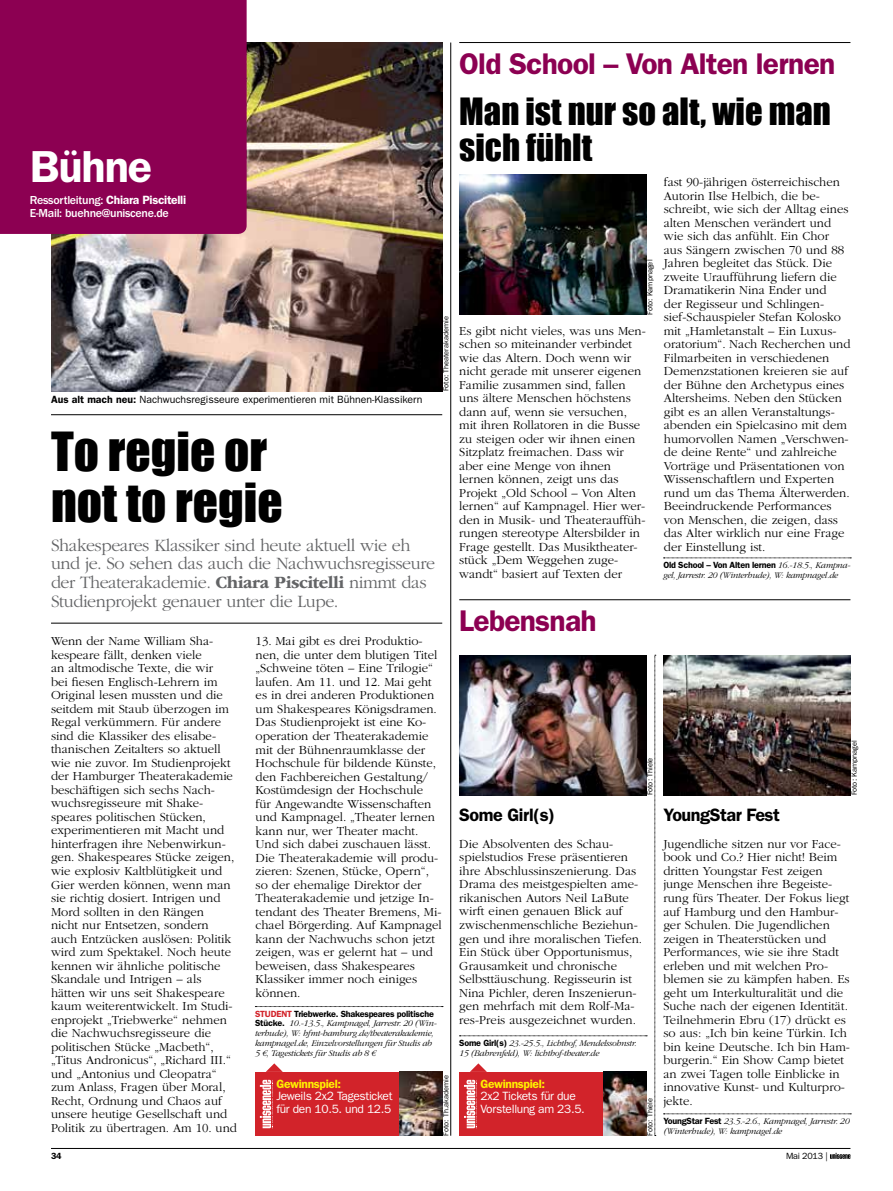
<style>
.page{position:relative;width:893px;height:1191px;background:#fff}
.page>*{position:absolute;margin:0;border:0;box-sizing:border-box;transform-origin:0 0}
.t1{font:49.5px/51px "Impact";color:#000}
.t2{font:600 45px "ITC Franklin Gothic Std";color:#fff}
.t3{font:34.5px/36px "Impact";color:#000}
.t4{font:600 30px "ITC Franklin Gothic Std";letter-spacing:-.025em;color:#8c0052}
.t5{font:300 18px/18.8px "ITC Garamond Std";letter-spacing:-.025em;color:#636466}
.t6{font:600 18px "ITC Franklin Gothic Std";letter-spacing:-.025em;color:#000}
.t7{font:300 12.75px/13.5px "ITC Garamond Std";color:#000}
.t8{font:12px/12.8px "ITC Franklin Gothic Std";letter-spacing:-.025em;color:#fff}
.t9{font:500 12px/13.5px "ITC Franklin Gothic Std";letter-spacing:-.025em;color:#fff}
.t10{font:600 12px "ITC Franklin Gothic Std";letter-spacing:-.025em;color:#fff200}
.t11{font:10.5px "ITC Franklin Gothic Std";color:#000}
.t12{font:italic 300 9px/9.8px "ITC Garamond Std";letter-spacing:-.025em;color:#000}
.t13{font:600 9px "ITC Franklin Gothic Std";letter-spacing:-.025em;color:#000}
.t14{font:9px "ITC Franklin Gothic Std";letter-spacing:-.025em;color:#000}
.t15{font:600 9px "ITC Franklin Gothic Std";color:#d2232a}
.t16{font:7.5px "ITC Franklin Gothic Std";color:#000}
.s1{font-weight:600}
.s2{font-weight:700}
.s3{font-family:"ITC Franklin Gothic Std";font-weight:600;font-style:normal}
.s4{font-family:"ITC Garamond Std";font-weight:300;font-style:italic}
</style>
<div class="page">
<svg style="left:830px;top:1152px;width:20px;height:6px"></svg>
<hr style="left:51px;top:1148px;width:799px;height:1px;background:#000">
<img style="left:51px;top:43px;width:391px;height:348px">
<div style="left:0;top:0;width:247px;height:234px;background:#8c0052"></div>
<hr style="left:51px;top:414px;width:391px;height:1px;background:#000">
<hr style="left:51px;top:623px;width:391px;height:1px;background:#000">
<hr style="left:450px;top:43px;width:1px;height:1092px;background:#000">
<svg style="left:255px;top:1006px;width:188px;height:1px"></svg>
<hr style="left:459px;top:42px;width:391px;height:1px;background:#000">
<svg style="left:655px;top:655px;width:1px;height:481px"></svg>
<hr style="left:459px;top:599px;width:391px;height:1px;background:#000">
<svg style="left:459px;top:1035px;width:188px;height:1px"></svg>
<svg style="left:663px;top:1113px;width:188px;height:1px"></svg>
<img style="left:459px;top:655px;width:187px;height:140px">
<img style="left:663px;top:655px;width:187px;height:140px">
<div style="left:459px;top:1071px;width:187px;height:64px;background:#d2232a"></div>
<svg style="left:471px;top:1063px;width:15px;height:8px"></svg>
<img style="left:604px;top:1071px;width:42px;height:64px">
<svg style="left:464px;top:1079px;width:12px;height:49px"></svg>
<img style="left:459px;top:174px;width:187px;height:141px">
<div style="left:255px;top:1071px;width:187px;height:64px;background:#d2232a"></div>
<svg style="left:266px;top:1063px;width:16px;height:8px"></svg>
<img style="left:400px;top:1071px;width:42px;height:64px">
<svg style="left:259px;top:1079px;width:13px;height:49px"></svg>
<svg style="left:663px;top:557px;width:188px;height:1px"></svg>
<h2 class="t2" style="left:30px;top:140px;width:124px">Bühne</h2>
<p class="t9" style="left:30px;top:193px;width:158px">Ressortleitung: <span class="s1">Chiara Piscitelli<br></span>E-Mail: buehne@uniscene.de</p>
<p class="t16" style="left:442px;top:391px;width:77px;rotate:-90deg">Foto: Theaterakademie</p>
<p class="t11" style="left:51px;top:393px;width:373px"><span class="s1">Aus alt mach neu:</span> Nachwuchsregisseure experimentieren mit Bühnen-Klassikern</p>
<h1 class="t1" style="left:51px;top:424px;width:233px">To regie or not to regie</h1>
<h3 class="t5" style="left:51px;top:536px;width:386px">Shakespeares Klassiker sind heute aktuell wie eh und je. So sehen das auch die Nachwuchsregisseure der Theaterakademie. <span class="s2">Chiara Piscitelli</span> nimmt das Studienprojekt genauer unter die Lupe.</h3>
<p class="t7" style="left:51px;top:635px;width:187px">Wenn der Name William Sha&shy;kespeare fällt, denken viele<br>an altmodische Texte, die wir<br>bei fiesen Englisch-Lehrern im<br>Original lesen mussten und die seitdem mit Staub überzogen im<br>Regal verkümmern. Für andere sind die Klassiker des elisabe&shy;thanischen Zeitalters so aktuell wie nie zuvor. Im Studienprojekt der Hamburger Theaterakademie beschäftigen sich sechs Nach&shy;wuchsregisseure mit Shake&shy;speares politischen Stücken, experimentieren mit Macht und hinterfragen ihre Nebenwirkun&shy;gen. Shakespeares Stücke zeigen, wie explosiv Kaltblütigkeit und<br>Gier werden können, wenn man sie richtig dosiert. Intrigen und<br>Mord sollten in den Rängen<br>nicht nur Entsetzen, sondern auch Entzücken auslösen: Politik wird zum Spektakel. Noch heute kennen wir ähnliche politische<br>Skandale und Intrigen – als hätten wir uns seit Shakespeare kaum weiterentwickelt. Im Studi&shy;enprojekt „Triebwerke“ nehmen die Nachwuchsregisseure die politischen Stücke „Macbeth“, „Titus Andronicus“, „Richard III.“ und „Antonius und Cleopatra“ zum Anlass, Fragen über Moral,<br>Recht, Ordnung und Chaos auf unsere heutige Gesellschaft und<br>Politik zu übertragen. Am 10. und</p>
<p class="t7" style="left:256px;top:635px;width:188px">13. Mai gibt es drei Produktio&shy;nen, die unter dem blutigen Titel „Schweine töten – Eine Trilogie“ laufen. Am 11. und 12. Mai geht es in drei anderen Produktionen um Shakespeares Königsdramen.<br>Das Studienprojekt ist eine Ko&shy;operation der Theaterakademie mit der Bühnenraumklasse der<br>Hochschule für bildende Künste, den Fachbereichen Gestaltung/<br>Kostümdesign der Hochschule für Angewandte Wissenschaften und Kampnagel. „Theater lernen kann nur, wer Theater macht.<br>Und sich dabei zuschauen lässt.<br>Die Theaterakademie will produ&shy;zieren: Szenen, Stücke, Opern“, so der ehemalige Direktor der<br>Theaterakademie und jetzige In&shy;tendant des Theater Bremens, Mi&shy;chael Börgerding. Auf Kampnagel kann der Nachwuchs schon jetzt zeigen, was er gelernt hat – und beweisen, dass Shakespeares<br>Klassiker immer noch einiges können.</p>
<p class="t15" style="left:255px;top:1008px;width:22px">Student</p>
<p class="t13" style="left:294px;top:1008px;width:141px">Triebwerke. Shakespeares politische</p>
<p class="t12" style="left:255px;top:1018px;width:183px"><span class="s3">Stücke.</span> 10.-13.5., Kampnagel, Jarrestr. 20 (Win&shy;terhude), W: hfmt-hamburg.de/theaterakademie, kampnagel.de, Einzelvorstellungen für Studis ab 5 €, Tagestickets für Studis ab 8 €</p>
<p class="t16" style="left:442px;top:1135px;width:62px;rotate:-90deg">Foto: Th.akademie</p>
<p class="t10" style="left:276px;top:1076px;width:66px">Gewinnspiel:</p>
<p class="t8" style="left:276px;top:1090px;width:118px">Jeweils 2x2 Tagesticket für den 10.5. und 12.5</p>
<h3 class="t4" style="left:459px;top:46px;width:378px">Old School – Von Alten lernen</h3>
<h3 class="t3" style="left:459px;top:93px;width:373px">Man ist nur so alt, wie man sich fühlt</h3>
<p class="t16" style="left:646px;top:315px;width:57px;rotate:-90deg">Foto: Kampnagel</p>
<p class="t7" style="left:459px;top:324px;width:188px">Es gibt nicht vieles, was uns Men&shy;schen so miteinander verbindet wie das Altern. Doch wenn wir nicht gerade mit unserer eigenen<br>Familie zusammen sind, fallen uns ältere Menschen höchstens dann auf, wenn sie versuchen, mit ihren Rollatoren in die Busse zu steigen oder wir ihnen einen<br>Sitzplatz freimachen. Dass wir aber eine Menge von ihnen lernen können, zeigt uns das<br>Projekt „Old School – Von Alten lernen“ auf Kampnagel. Hier wer&shy;den in Musik- und Theaterauffüh&shy;rungen stereotype Altersbilder in<br>Frage gestellt. Das Musiktheater&shy;stück „Dem Weggehen zuge&shy;wandt“ basiert auf Texten der</p>
<p class="t7" style="left:664px;top:176px;width:188px">fast 90-jährigen österreichischen<br>Autorin Ilse Helbich, die be&shy;schreibt, wie sich der Alltag eines alten Menschen verändert und wie sich das anfühlt. Ein Chor aus Sängern zwischen 70 und 88<br>Jahren begleitet das Stück. Die zweite Uraufführung liefern die<br>Dramatikerin Nina Ender und<br>der Regisseur und Schlingen&shy;sief-Schauspieler Stefan Kolosko mit „Hamletanstalt – Ein Luxus&shy;oratorium“. Nach Recherchen und<br>Filmarbeiten in verschiedenen<br>Demenzstationen kreieren sie auf der Bühne den Archetypus eines<br>Altersheims. Neben den Stücken gibt es an allen Veranstaltungs&shy;abenden ein Spielcasino mit dem humorvollen Namen „Verschwen&shy;de deine Rente“ und zahlreiche<br>Vorträge und Präsentationen von<br>Wissenschaftlern und Experten rund um das Thema Älterwerden.<br>Beeindruckende Performances von Menschen, die zeigen, dass das Alter wirklich nur eine Frage der Einstellung ist.</p>
<p class="t13" style="left:663px;top:559px;width:189px">Old School – Von Alten lernen <span class="s4">16.-18.5., Kampna-</span></p>
<p class="t12" style="left:663px;top:570px;width:176px">gel, Jarrestr. 20 (Winterhude), W: kampnagel.de</p>
<h3 class="t4" style="left:459px;top:603px;width:139px">Lebensnah</h3>
<p class="t16" style="left:646px;top:795px;width:39px;rotate:-90deg">Foto: Thiele</p>
<p class="t16" style="left:850px;top:795px;width:57px;rotate:-90deg">Foto: Kampnagel</p>
<h3 class="t6" style="left:459px;top:803px;width:97px">Some Girl(s)</h3>
<h3 class="t6" style="left:663px;top:803px;width:118px">YoungStar Fest</h3>
<p class="t7" style="left:459px;top:837px;width:184px">Die Absolventen des Schau&shy;spielstudios Frese präsentieren ihre Abschlussinszenierung. Das<br>Drama des meistgespielten ame&shy;rikanischen Autors Neil LaBute wirft einen genauen Blick auf zwischenmenschliche Beziehun&shy;gen und ihre moralischen Tiefen.<br>Ein Stück über Opportunismus,<br>Grausamkeit und chronische<br>Selbsttäuschung. Regisseurin ist<br>Nina Pichler, deren Inszenierun&shy;gen mehrfach mit dem Rolf-Ma&shy;res-Preis ausgezeichnet wurden.</p>
<p class="t7" style="left:663px;top:837px;width:188px">Jugendliche sitzen nur vor Face&shy;book und Co.? Hier nicht! Beim dritten Youngstar Fest zeigen junge Menschen ihre Begeiste&shy;rung fürs Theater. Der Fokus liegt auf Hamburg und den Hambur&shy;ger Schulen. Die Jugendlichen zeigen in Theaterstücken und<br>Performances, wie sie ihre Stadt erleben und mit welchen Pro&shy;blemen sie zu kämpfen haben. Es geht um Interkulturalität und die<br>Suche nach der eigenen Identität.<br>Teilnehmerin Ebru (17) drückt es so aus: „Ich bin keine Türkin. Ich bin keine Deutsche. Ich bin Ham&shy;burgerin.“ Ein Show Camp bietet an zwei Tagen tolle Einblicke in innovative Kunst- und Kulturpro&shy;jekte.</p>
<p class="t12" style="left:459px;top:1038px;width:179px"><span class="s3">Some Girl(s)</span> 23.-25.5., Lichthof, Mendelssohnstr.<br>15 (Bahrenfeld), W: lichthof-theater.de</p>
<p class="t10" style="left:480px;top:1076px;width:66px">Gewinnspiel:</p>
<p class="t8" style="left:480px;top:1090px;width:106px">2x2 Tickets für due<br>Vorstellung am 23.5.</p>
<p class="t16" style="left:646px;top:1135px;width:39px;rotate:-90deg">Foto: Thiele</p>
<p class="t12" style="left:663px;top:1116px;width:188px"><span class="s3">YoungStar Fest</span> 23.5.-2.6., Kampnagel, Jarrestr. 20 (Winterhude), W: kampnagel.de</p>
<p class="t13" style="left:51px;top:1150px;width:12px">34</p>
<p class="t14" style="left:786px;top:1150px;width:43px">Mai 2013 |</p>
</div>
